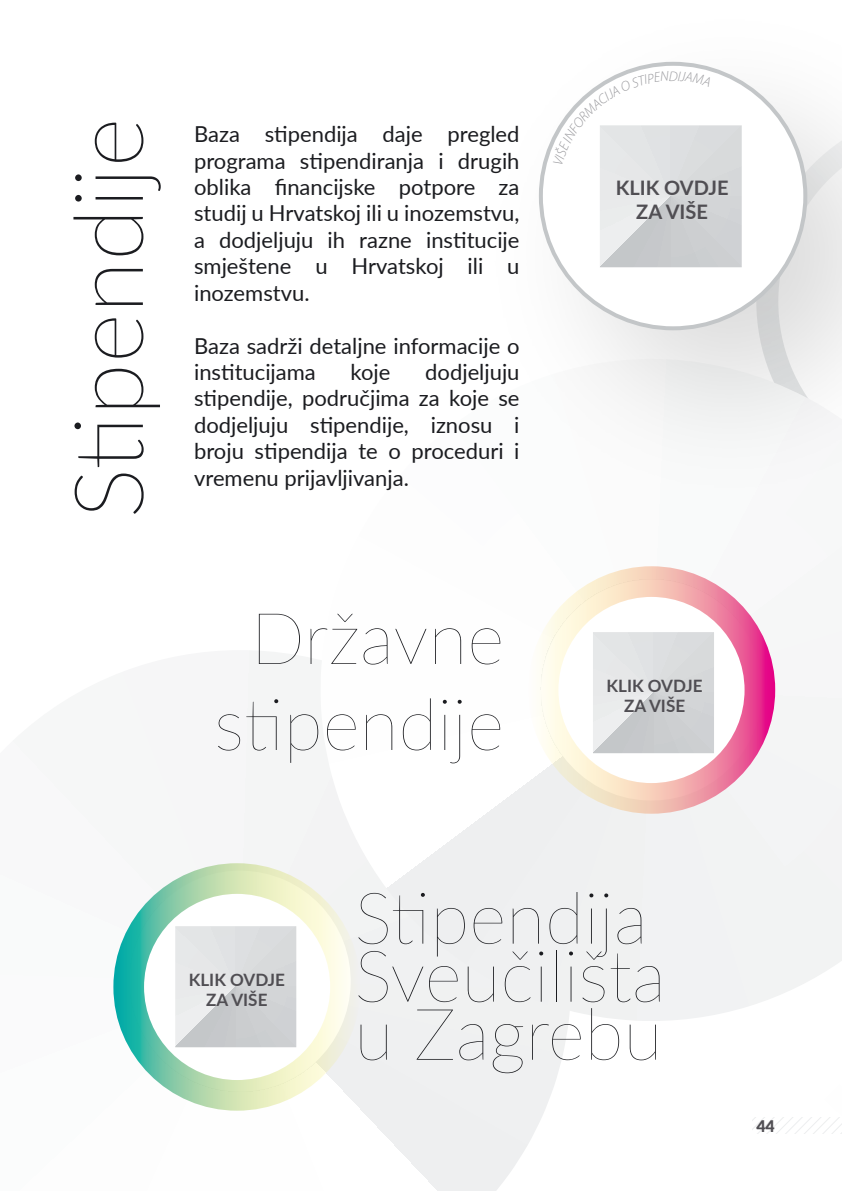
<style>
.page{position:relative;width:842px;height:1191px;background:#fff}
.page>*{position:absolute;margin:0;border:0;box-sizing:border-box;transform-origin:0 0}
.t1{font:100 96px "Lato";color:#1b1c20}
.t2{font:100 71.6px/58px "Lato";color:#1b1c20;text-align:center}
.t3{font:22px/26.4px "Lato";color:#1b1c20;text-align:justify}
.t4{font:700 20px/24px "Lato";color:#504e53;text-align:center}
.t5{font:700 17px/20.4px "Lato";color:#504e53;text-align:center}
.t6{font:900 16px "Lato";color:#504e53}
</style>
<div class="page">
<svg style="left:114px;top:651px;width:454px;height:540px"></svg>
<div style="left:113px;top:863px;width:248px;height:247px;border:31px solid #fff;border-radius:50%"></div>
<svg style="left:321px;top:567px;width:521px;height:455px"></svg>
<div style="left:528px;top:566px;width:247px;height:247px;border:31px solid #fff;border-radius:50%"></div>
<img style="left:539px;top:61px;width:303px;height:381px">
<div style="left:541px;top:64px;width:264px;height:264px;background:#fff;border-radius:50%"></div>
<svg style="left:593px;top:632px;width:121px;height:121px;background:#d8dadc"></svg>
<svg style="left:175px;top:926px;width:121px;height:121px;background:#d8dadc"></svg>
<svg style="left:752px;top:1117px;width:90px;height:16px"></svg>
<svg style="left:553px;top:71px;width:189px;height:196px"></svg>
<h1 class="t1" style="left:43px;top:519px;width:402px;rotate:-90deg">Stipendije</h1>
<p class="t3" style="left:194px;top:120px;width:327px">Baza stipendija daje pregled programa stipendiranja i drugih oblika financijske potpore za studij u Hrvatskoj ili u inozemstvu, a dodjeljuju ih razne institucije smještene u Hrvatskoj ili u inozemstvu.</p>
<p class="t3" style="left:194px;top:331px;width:327px">Baza sadrži detaljne informacije o institucijama</p>
<p class="t3" style="left:194px;top:358px;width:327px;text-indent:231px">dodjeljuju stipendije, područjima za koje se dodjeljuju stipendije, iznosu i broju stipendija te o proceduri i vremenu prijavljivanja.</p>
<p class="t3" style="left:351px;top:358px;width:41px">koje</p>
<h2 class="t2" style="left:214px;top:593px;width:292px;line-height:86px">Državne stipendije</h2>
<p class="t4" style="left:616px;top:175px;width:114px">KLIK OVDJE<br>ZA VIŠE</p>
<p class="t5" style="left:606px;top:674px;width:98px">KLIK OVDJE<br>ZA VIŠE</p>
<p class="t5" style="left:189px;top:968px;width:98px">KLIK OVDJE<br>ZA VIŠE</p>
<h2 class="t2" style="left:354px;top:887px;width:313px;text-align:left">Stipendija<br>Sveučilišta u Zagrebu</h2>
<p class="t6" style="left:756px;top:1114px;width:20px">44</p>
</div>
